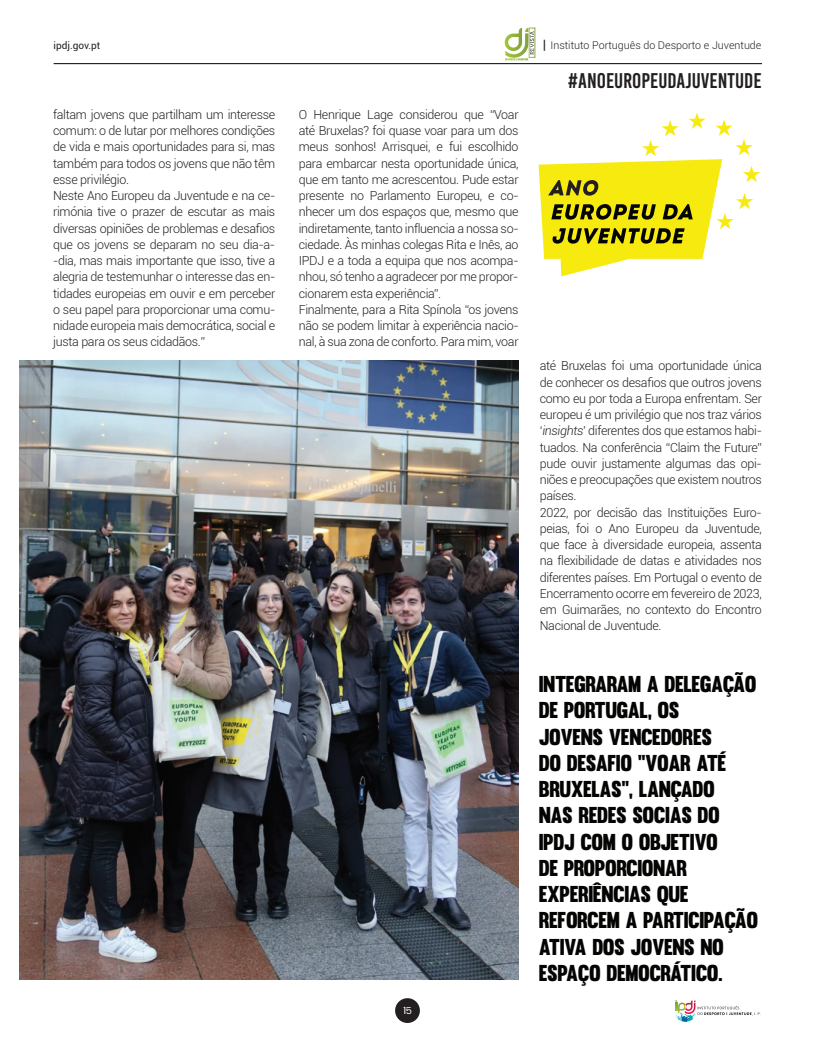
<style>
.page{position:relative;width:815px;height:1042px;background:#fff}
.page>*{position:absolute;margin:0;border:0;box-sizing:border-box;transform-origin:0 0}
.t1{font:22.5px/26.2px "Muro";letter-spacing:-.02em;color:#040503}
.t2{font:21.25px "Bebas Kai";color:#231f20}
.t3{font:300 12.5px/16.2px "Roboto";letter-spacing:-.025em;color:#231f20}
.t4{font:300 10.75px "Roboto";color:#231f20}
.t5{font:10px "Roboto";color:#231f20}
.t6{font:10px "Kerox Non Commercial";color:#fff}
.s1{font-weight:400;font-stretch:condensed;font-size:12.88px}
.s2{font-style:italic}
</style>
<div class="page">
<svg style="left:505px;top:28px;width:29px;height:32px"></svg>
<div style="left:395px;top:998px;width:25px;height:25px;background:#231f20;border-radius:50%"></div>
<hr style="left:54px;top:63px;width:708px;height:1px;background:#000">
<svg style="left:676px;top:1000px;width:85px;height:21px"></svg>
<img style="left:19px;top:360px;width:500px;height:619px">
<svg style="left:539px;top:113px;width:221px;height:163px"></svg>
<p class="t5" style="left:54px;top:38px;width:48px">ipdj.gov.pt</p>
<p class="t4" style="left:543px;top:38px;width:220px"><span class="s1">|</span> Instituto Português do Desporto e Juventude</p>
<h2 class="t2" style="left:568px;top:70px;width:195px">#ANOEUROPEUDAJUVENTUDE</h2>
<p class="t3" style="left:53px;top:106px;width:224px">faltam jovens que partilham um interesse comum: o de lutar por melhores condições de vida e mais oportunidades para si, mas também para todos os jovens que não têm esse privilégio.<br>Neste Ano Europeu da Juventude e na ce&shy;rimónia tive o prazer de escutar as mais diversas opiniões de problemas e desafios que os jovens se deparam no seu dia-a--dia, mas mais importante que isso, tive a alegria de testemunhar o interesse das en&shy;tidades europeias em ouvir e em perceber o seu papel para proporcionar uma comu&shy;nidade europeia mais democrática, social e justa para os seus cidadãos.”</p>
<p class="t3" style="left:540px;top:357px;width:224px">até Bruxelas foi uma oportunidade única de conhecer os desafios que outros jovens como eu por toda a Europa enfrentam. Ser europeu é um privilégio que nos traz vários ‘<span class="s2">insights</span>’ diferentes dos que estamos habi&shy;tuados. Na conferência “Claim the Future” pude ouvir justamente algumas das opi&shy;niões e preocupações que existem noutros países.<br>2022, por decisão das Instituições Euro&shy;peias, foi o Ano Europeu da Juventude, que face à diversidade europeia, assenta na flexibilidade de datas e atividades nos diferentes países. Em Portugal o evento de Encerramento ocorre em fevereiro de 2023, em Guimarães, no contexto do Encontro Nacional de Juventude.</p>
<p class="t3" style="left:299px;top:106px;width:221px">O Henrique Lage considerou que “Voar até Bruxelas? foi quase voar para um dos meus sonhos! Arrisquei, e fui escolhido para embarcar nesta oportunidade única, que em tanto me acrescentou. Pude estar presente no Parlamento Europeu, e co&shy;nhecer um dos espaços que, mesmo que indiretamente, tanto influencia a nossa so&shy;ciedade. Às minhas colegas Rita e Inês, ao IPDJ e a toda a equipa que nos acompa&shy;nhou, só tenho a agradecer por me propor&shy;cionarem esta experiência”.<br>Finalmente, para a Rita Spínola “os jovens não se podem limitar à experiência nacio&shy;nal, à sua zona de conforto. Para mim, voar</p>
<p class="t6" style="left:403px;top:1003px;width:10px">15</p>
<h1 class="t1" style="left:539px;top:671px;width:221px">INTEGRARAM A DELEGAÇÃO<br>DE PORTUGAL, OS<br>JOVENS VENCEDORES<br>DO DESAFIO “VOAR ATÉ<br>BRUXELAS”, LANÇADO<br>NAS REDES SOCIAS DO<br>IPDJ COM O OBJETIVO<br>DE PROPORCIONAR<br>EXPERIÊNCIAS QUE<br>REFORCEM A PARTICIPAÇÃO<br>ATIVA DOS JOVENS NO<br>ESPAÇO DEMOCRÁTICO.</h1>
</div>
